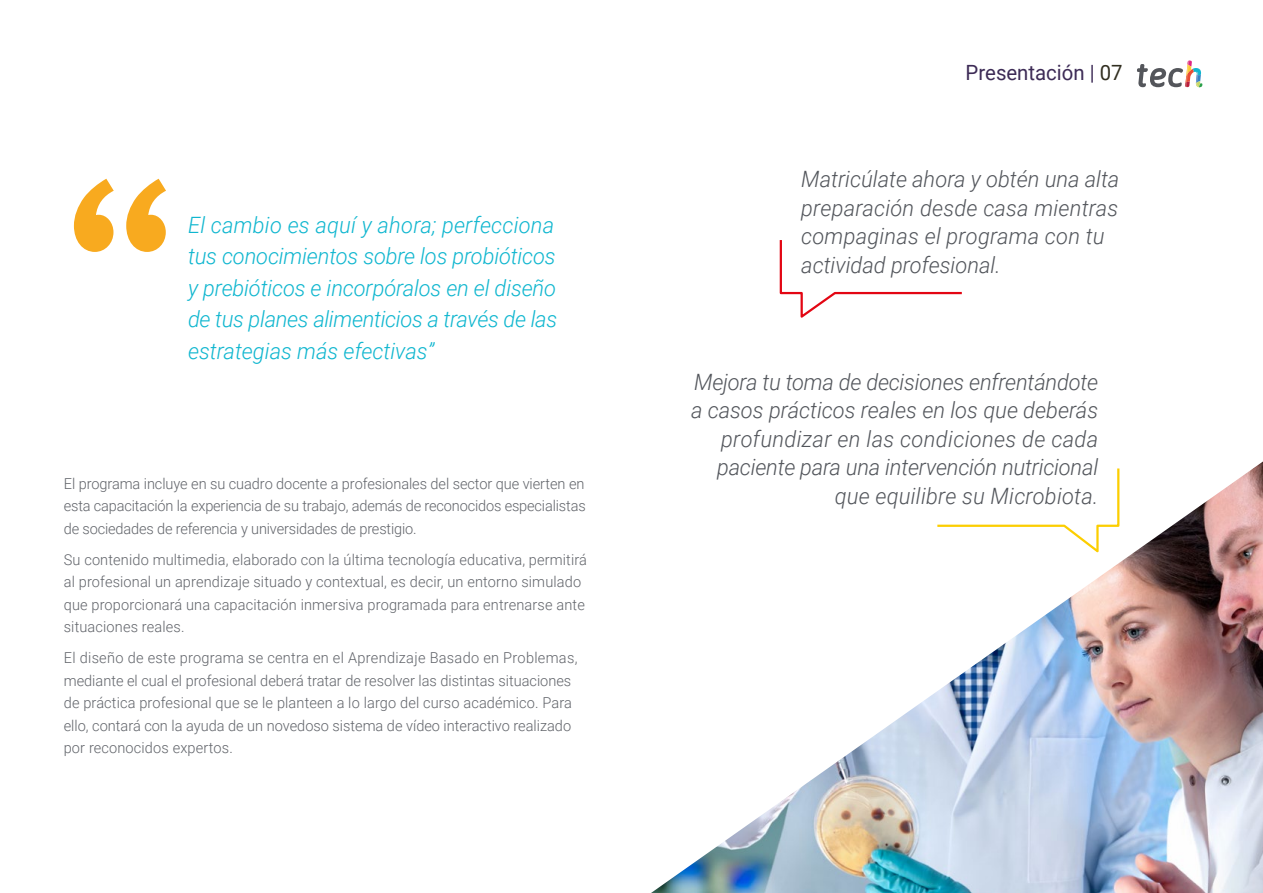
<style>
.page{position:relative;width:1263px;height:893px;background:#fff}
.page>*{position:absolute;margin:0;border:0;box-sizing:border-box;transform-origin:0 0}
.t1{font:italic 300 22.5px/28.5px "Roboto";color:#52555b;text-align:right}
.t2{font:italic 300 22.5px/31.5px "Roboto";letter-spacing:-.005em;color:#0fb6cf}
.t3{font:21px "Roboto";color:#3d2b56}
.t4{font:300 15px/22.5px "Roboto";letter-spacing:.01em;color:#61646a}
.s1{color:#312e20}
</style>
<div class="page">
<svg style="left:74px;top:179px;width:92px;height:73px"></svg>
<img style="left:651px;top:461px;width:612px;height:432px">
<svg style="left:779px;top:240px;width:183px;height:78px"></svg>
<svg style="left:1137px;top:61px;width:65px;height:27px"></svg>
<h1 class="t2" style="left:188px;top:208px;width:371px">El cambio es aquí y ahora; perfecciona tus conocimientos sobre los probióticos y prebióticos e incorpóralos en el diseño de tus planes alimenticios a través de las estrategias más efectivas”</h1>
<p class="t4" style="left:64px;top:471px;width:523px;text-align:justify">El programa incluye en su cuadro docente a profesionales del sector que vierten en esta capacitación la experiencia de su trabajo, además de reconocidos especialistas de sociedades de referencia y universidades de prestigio.</p>
<p class="t4" style="left:64px;top:547px;width:525px">Su contenido multimedia, elaborado con la última tecnología educativa, permitirá al profesional un aprendizaje situado y contextual, es decir, un entorno simulado que proporcionará una capacitación inmersiva programada para entrenarse ante situaciones reales.</p>
<p class="t4" style="left:64px;top:646px;width:515px">El diseño de este programa se centra en el Aprendizaje Basado en Problemas, mediante el cual el profesional deberá tratar de resolver las distintas situaciones de práctica profesional que se le planteen a lo largo del curso académico. Para ello, contará con la ayuda de un novedoso sistema de vídeo interactivo realizado por reconocidos expertos.</p>
<h2 class="t3" style="left:966px;top:57px;width:159px">Presentación | <span class="s1">07</span></h2>
<h1 class="t1" style="left:801px;top:164px;width:320px;text-align:left">Matricúlate ahora y obtén una alta preparación desde casa mientras compaginas el programa con tu actividad profesional.</h1>
<h1 class="t1" style="left:691px;top:367px;width:409px">Mejora tu toma de decisiones enfrentándote a casos prácticos reales en los que deberás profundizar en las condiciones de cada paciente para una intervención nutricional que equilibre su Microbiota.</h1>
</div>
